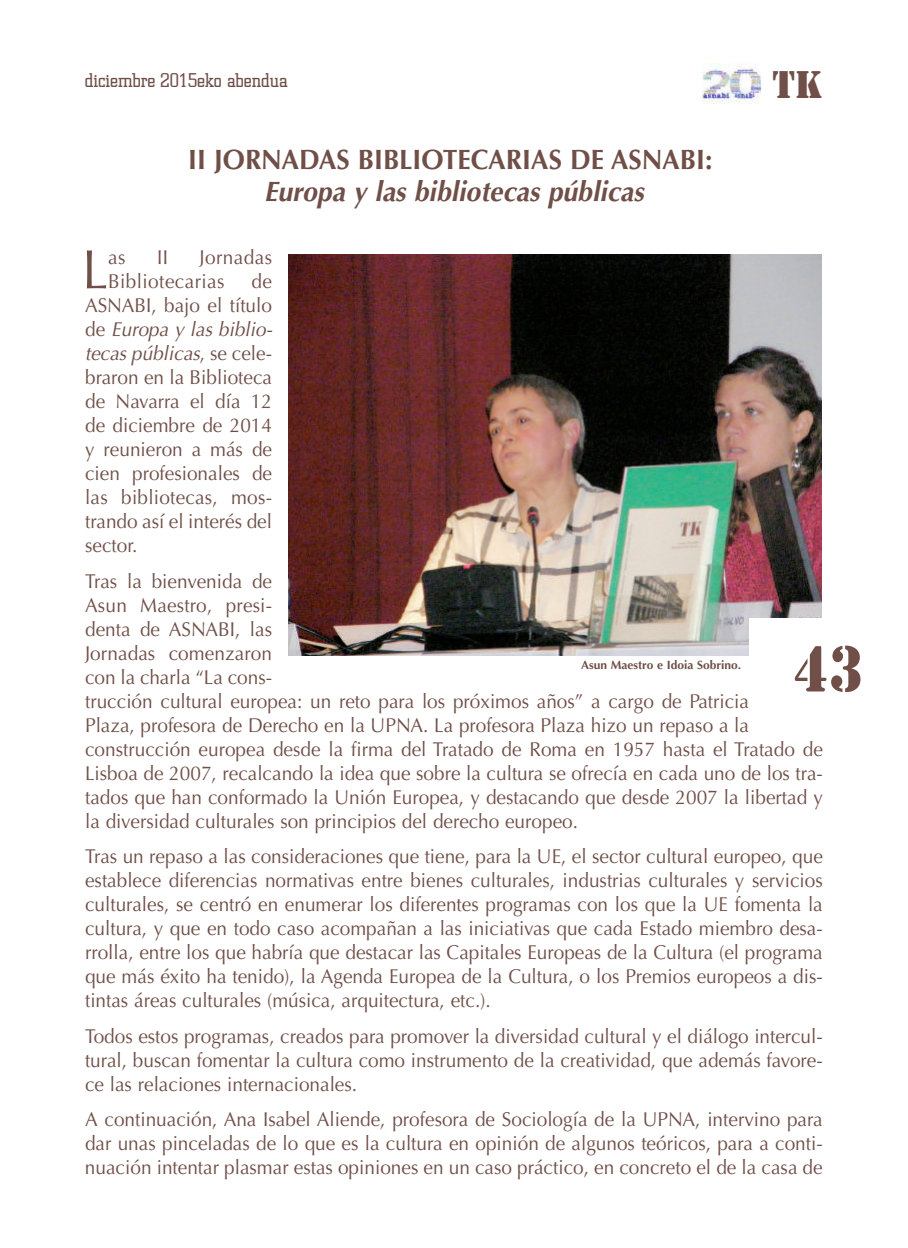
<style>
.page{position:relative;width:908px;height:1248px;background:#fff}
.page>*{position:absolute;margin:0;border:0;box-sizing:border-box;transform-origin:0 0}
.t1{font:68px "Stencil";color:#6f4f47;scale:.9 1}
.t2{font:55.2px "Optima";color:#6f4f47;scale:.95 1}
.t3{font:40px "Stencil";color:#6f4f47;scale:.95 1}
.t4{font:700 28px "Optima";color:#6f4f47;scale:.95 1}
.t5{font:italic 700 28px "Optima";color:#6f4f47;scale:.95 1}
.t6{font:20px/24px "Optima";color:#6f4f47;text-align:justify;scale:.95 1}
.t7{font:300 20px "Square Slabserif 711 BT";color:#6f4f47}
.t8{font:20px/24px "Optima";letter-spacing:.02em;color:#6f4f47;scale:.95 1}
.t9{font:700 12px "Optima";color:#6f4f47}
.s1{font-style:italic}
</style>
<div class="page">
<img style="left:288px;top:254px;width:533px;height:401px">
<div style="left:748px;top:618px;width:159px;height:101px;background:#fff"></div>
<img style="left:702px;top:63px;width:59px;height:41px">
<p class="t7" style="left:85px;top:73px;width:204px">diciembre 2015eko abendua</p>
<h3 class="t3" style="left:772px;top:69px;width:55px">TK</h3>
<h3 class="t4" style="left:188px;top:148px;width:553px">II JORNADAS BIBLIOTECARIAS DE ASNABI:</h3>
<h3 class="t5" style="left:264px;top:180px;width:401px">Europa y las bibliotecas públicas</h3>
<p class="t8" style="left:108px;top:247px;width:174px;text-indent:91px">Jornadas<br>Bibliotecarias</p>
<h2 class="t2" style="left:82px;top:247px;width:29px">L</h2>
<p class="t6" style="left:108px;top:247px;width:20px">as</p>
<p class="t6" style="left:157px;top:247px;width:13px">II</p>
<p class="t6" style="left:85px;top:271px;width:198px;text-indent:166px">de ASNABI, bajo el título de <span class="s1">Europa y las biblio&shy;tecas públicas</span>, se cele&shy;braron en la Biblioteca de Navarra el día 12 de diciembre de 2014 y reunieron a más de cien profesionales de las bibliotecas, mos&shy;trando así el interés del sector.</p>
<p class="t6" style="left:85px;top:570px;width:777px;text-align:left">Tras la bienvenida de<br>Asun Maestro, presi-<br>denta de ASNABI, las<br>Jornadas comenzaron<br>con la charla “La cons-<br>trucción cultural europea: un reto para los próximos años” a cargo de Patricia<br>Plaza, profesora de Derecho en la UPNA. La profesora Plaza hizo un repaso a la construcción europea desde la firma del Tratado de Roma en 1957 hasta el Tratado de Lisboa de 2007, recalcando la idea que sobre la cultura se ofrecía en cada uno de los tra&shy;tados que han conformado la Unión Europea, y destacando que desde 2007 la libertad y la diversidad culturales son principios del derecho europeo.</p>
<p class="t6" style="left:85px;top:846px;width:777px">Tras un repaso a las consideraciones que tiene, para la UE, el sector cultural europeo, que establece diferencias normativas entre bienes culturales, industrias culturales y servicios culturales, se centró en enumerar los diferentes programas con los que la UE fomenta la cultura, y que en todo caso acompañan a las iniciativas que cada Estado miembro desa&shy;rrolla, entre los que habría que destacar las Capitales Europeas de la Cultura (el programa que más éxito ha tenido), la Agenda Europea de la Cultura, o los Premios europeos a dis&shy;tintas áreas culturales (música, arquitectura, etc.).</p>
<p class="t6" style="left:85px;top:1025px;width:777px">Todos estos programas, creados para promover la diversidad cultural y el diálogo intercul&shy;tural, buscan fomentar la cultura como instrumento de la creatividad, que además favore&shy;ce las relaciones internacionales.</p>
<p class="t6" style="left:85px;top:1109px;width:777px">A continuación, Ana Isabel Aliende, profesora de Sociología de la UPNA, intervino para dar unas pinceladas de lo que es la cultura en opinión de algunos teóricos, para a conti&shy;nuación intentar plasmar estas opiniones en un caso práctico, en concreto el de la casa de</p>
<h1 class="t1" style="left:793px;top:642px;width:80px">43</h1>
<p class="t9" style="left:581px;top:660px;width:161px">Asun Maestro e Idoia Sobrino.</p>
</div>
